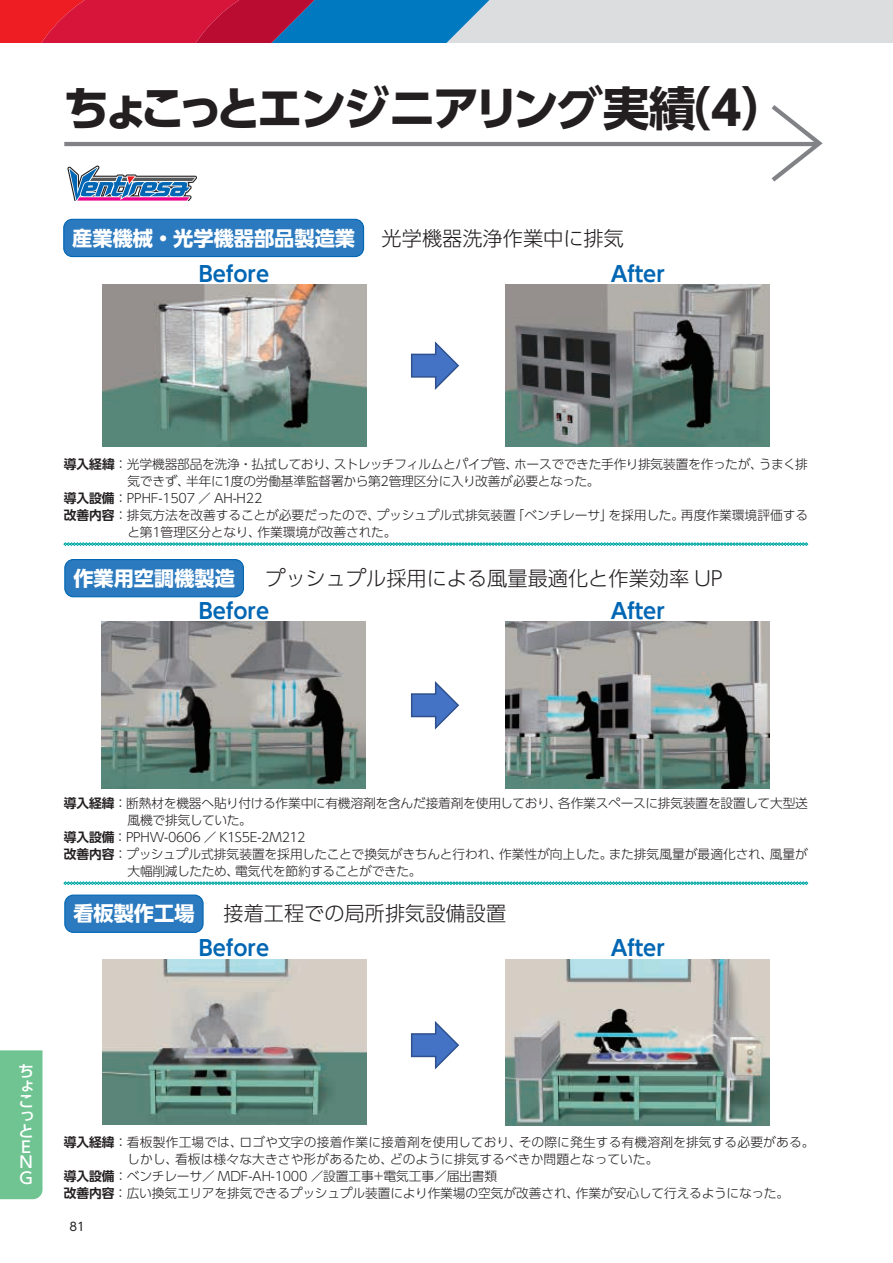
<style>
.page{position:relative;width:893px;height:1263px;background:#fff}
.page>*{position:absolute;margin:0;border:0;box-sizing:border-box;transform-origin:0 0}
.t1{font:700 46.8px "UD Shin Go Pro";letter-spacing:-.095em;color:#231f20}
.t2{font:700 21.3px "UD Shin Go Pro De";color:#0166b3}
.t3{font:300 20.25px "UD Shin Go Pro";color:#231f20}
.t4{font:700 20.25px "UD Shin Go Pro";color:#fff}
.t5{font:500 15.9px/15.1px "UD Shin Go Pro";color:#fff}
.t6{font:300 12.75px/17px "UD Shin Go Pro";letter-spacing:-.015em;color:#231f20}
.t7{font:300 12.75px "UD Shin Go Pro";letter-spacing:.01em;color:#231f20}
.t8{font:300 12.75px "UD Shin Go Pro";letter-spacing:.005em;color:#231f20}
.t9{font:300 12.75px "UD Shin Go Pro";letter-spacing:-.04em;color:#231f20}
.t10{font:300 12.75px "UD Shin Go Pro";letter-spacing:.015em;color:#231f20}
.t11{font:11.7px "UD Shin Go Pro";color:#231f20}
.s1{font-weight:300;color:#231f20}
.s2{font-family:"UD Shin Go Pro De";font-weight:700}
.s3{font-weight:700;color:#fff}
</style>
<div class="page">
<div style="left:0;top:1050px;width:43px;height:149px;background:#6fc492"></div>
<svg style="left:0;top:0;width:893px;height:43px;background:#ae87a0"></svg>
<hr style="left:64px;top:142px;width:753px;height:4px;background:#808285">
<svg style="left:767px;top:105px;width:56px;height:77px"></svg>
<svg style="left:64px;top:542px;width:744px;height:4px;background:#62c9c7"></svg>
<svg style="left:64px;top:881px;width:744px;height:4px;background:#63cac7"></svg>
<div style="left:64px;top:219px;width:300px;height:38px;background:#2b79be;border-radius:9px"></div>
<div style="left:63px;top:219px;width:301px;height:38px;border:1px solid #0166b3;border-radius:9px"></div>
<div style="left:65px;top:559px;width:178px;height:38px;background:#2b79be;border-radius:9px"></div>
<div style="left:64px;top:559px;width:180px;height:38px;border:1px solid #0166b3;border-radius:9px"></div>
<div style="left:65px;top:895px;width:138px;height:37px;background:#2b79be;border-radius:9px"></div>
<div style="left:64px;top:894px;width:140px;height:39px;border:1px solid #0166b3;border-radius:9px"></div>
<svg style="left:411px;top:341px;width:48px;height:49px"></svg>
<svg style="left:411px;top:1021px;width:48px;height:48px"></svg>
<svg style="left:411px;top:681px;width:48px;height:48px"></svg>
<img style="left:102px;top:285px;width:264px;height:161px">
<img style="left:102px;top:959px;width:264px;height:166px">
<img style="left:102px;top:622px;width:264px;height:167px">
<img style="left:506px;top:285px;width:264px;height:161px">
<img style="left:506px;top:959px;width:264px;height:166px">
<img style="left:506px;top:622px;width:264px;height:167px">
<svg style="left:67px;top:166px;width:130px;height:34px"></svg>
<h1 class="t1" style="left:63px;top:70px;width:634px">ちょこっとエンジニアリング実績</h1>
<h1 class="t1" style="left:665px;top:70px;width:125px">)4(</h1>
<h3 class="t4" style="left:72px;top:221px;width:553px">産業機械・光学機器部品製造業<span class="s1">　光学機器洗浄作業中に排気</span></h3>
<h2 class="t2" style="left:199px;top:256px;width:72px">Before</h2>
<h2 class="t2" style="left:611px;top:256px;width:56px">After</h2>
<p class="t9" style="left:334px;top:454px;width:186px">ストレッチフィルムとパイプ管、</p>
<p class="t6" style="left:514px;top:455px;width:250px">ホースでできた手作り排気装置を作ったが、</p>
<p class="t6" style="left:186px;top:455px;width:415px;text-indent:-122px"><span class="s2">導入経緯</span>：光学機器部品を洗浄・払拭しており、<br>半年に1度の労働基準監督署から第2管理区分に入り改善が必要となった。</p>
<p class="t6" style="left:759px;top:455px;width:51px">うまく排</p>
<p class="t6" style="left:64px;top:472px;width:200px;text-indent:64px">気できず、<br><span class="s2">導入設備</span>：PPHF-1507 ／ AH H- 22</p>
<p class="t6" style="left:377px;top:506px;width:141px">プッシュプル式排気装置</p>
<p class="t6" style="left:258px;top:506px;width:141px;text-indent:-194px"><span class="s2">改善内容</span>：排気方法を改善することが必要だったので、<br>作業環境が改善された。</p>
<p class="t6" style="left:512px;top:506px;width:103px">「ベンチレーサ」</p>
<p class="t6" style="left:608px;top:506px;width:77px">を採用した。</p>
<p class="t6" style="left:681px;top:506px;width:129px">再度作業環境評価する</p>
<p class="t6" style="left:127px;top:523px;width:135px">と第1管理区分となり、</p>
<h3 class="t4" style="left:73px;top:562px;width:163px">作業用空調機製造</h3>
<h3 class="t3" style="left:245px;top:562px;width:480px">　プッシュプル採用による風量最適化と作業効率 UP</h3>
<h2 class="t2" style="left:199px;top:593px;width:72px">Before</h2>
<h2 class="t2" style="left:611px;top:593px;width:56px">After</h2>
<p class="t6" style="left:64px;top:794px;width:500px"><span class="s2">導入経緯</span>：断熱材を機器へ貼り付ける作業中に有機溶剤を含んだ接着剤を使用しており、</p>
<p class="t6" style="left:127px;top:811px;width:126px">風機で排気していた。</p>
<p class="t6" style="left:64px;top:828px;width:243px"><span class="s2">導入設備</span>：PPHW-0606 ／ K 5S1 E-2M212</p>
<p class="t6" style="left:558px;top:794px;width:251px">各作業スペースに排気装置を設置して大型送</p>
<p class="t6" style="left:235px;top:845px;width:269px;text-indent:-172px"><span class="s2">改善内容</span>：プッシュプル式排気装置を採用したことで換気がきちんと行われ、電気代を節約することができた。</p>
<p class="t6" style="left:499px;top:845px;width:115px">作業性が向上した。</p>
<p class="t6" style="left:609px;top:845px;width:166px">また排気風量が最適化され、</p>
<p class="t6" style="left:770px;top:845px;width:40px">風量が</p>
<p class="t6" style="left:127px;top:862px;width:113px">大幅削減したため、</p>
<h3 class="t3" style="left:73px;top:897px;width:434px"><span class="s3">看板製作工場</span>　接着工程での局所排気設備設置</h3>
<h2 class="t2" style="left:199px;top:930px;width:72px">Before</h2>
<h2 class="t2" style="left:611px;top:930px;width:56px">After</h2>
<p class="t5" style="left:18px;top:1063px;width:16px">ちょこっと<br>Ｅ<br>Ｎ<br>Ｇ</p>
<p class="t7" style="left:240px;top:1132px;width:284px">ロゴや文字の接着作業に接着剤を使用しており、</p>
<p class="t7" style="left:519px;top:1132px;width:297px">その際に発生する有機溶剤を排気する必要がある。</p>
<p class="t10" style="left:64px;top:1132px;width:181px"><span class="s2">導入経緯</span>：看板製作工場では、</p>
<p class="t7" style="left:175px;top:1149px;width:220px">看板は様々な大きさや形があるため、</p>
<p class="t8" style="left:390px;top:1149px;width:270px">どのように排気するべきか問題となっていた。</p>
<p class="t6" style="left:64px;top:1150px;width:435px;text-indent:64px">しかし、<br><span class="s2">導入設備</span>：ベンチレーサ／ MDF-AH-1000 ／設置工事+電気工事／届出書類</p>
<p class="t6" style="left:64px;top:1184px;width:517px"><span class="s2">改善内容</span>：広い換気エリアを排気できるプッシュプル装置により作業場の空気が改善され、</p>
<p class="t6" style="left:576px;top:1184px;width:215px">作業が安心して行えるようになった。</p>
<p class="t11" style="left:70px;top:1217px;width:17px">81</p>
</div>
